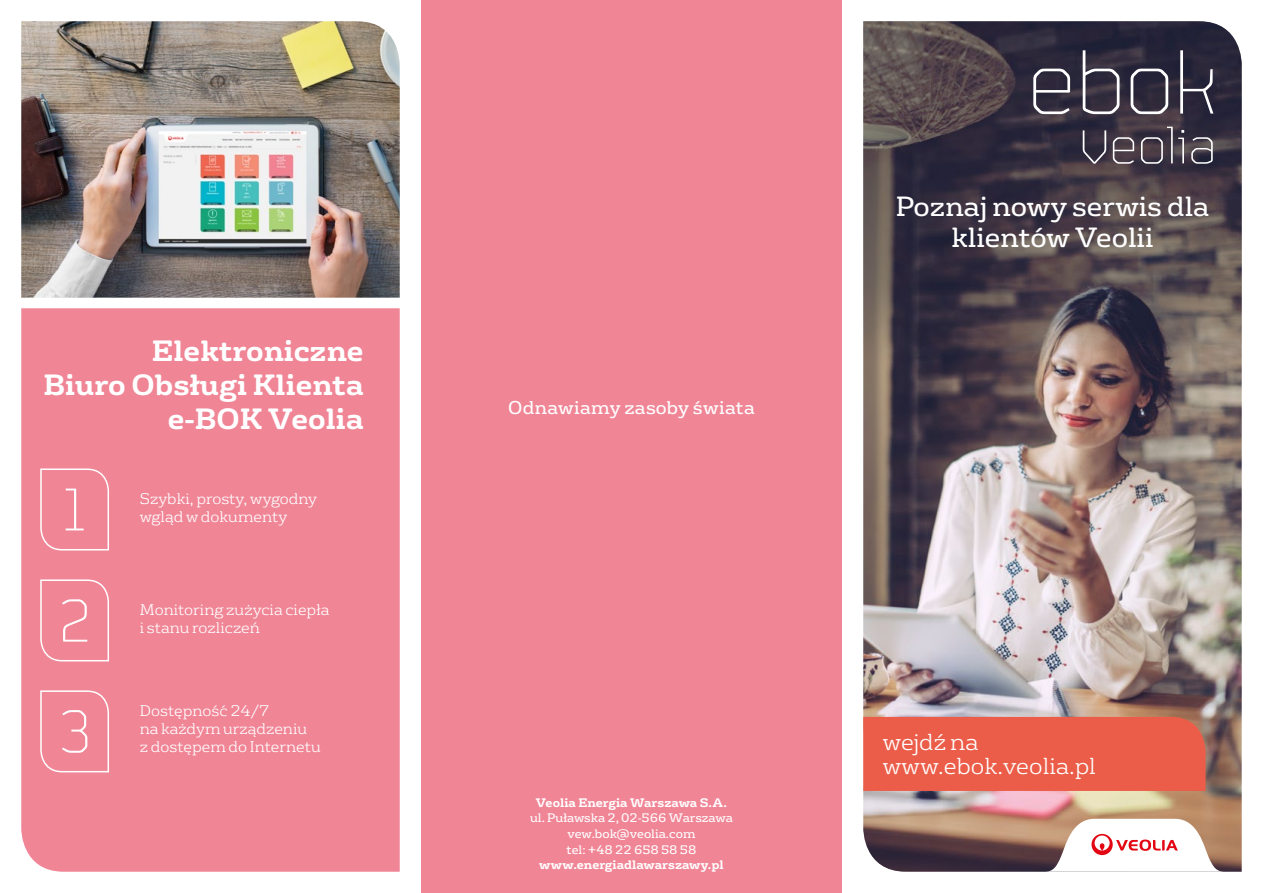
<style>
.page{position:relative;width:1263px;height:893px;background:#fff}
.page>*{position:absolute;margin:0;border:0;box-sizing:border-box;transform-origin:0 0}
.t1{font:700 28.5px/34.2px "FS Rufus";color:#fff;text-align:right}
.t2{font:27px/31.5px "FS Rufus";color:#fff;text-align:center}
.t3{font:300 22.5px/24px "FS Rufus";color:#fff}
.t4{font:18px "FS Rufus";letter-spacing:.015em;color:#fff}
.t5{font:300 15px/18px "FS Rufus";color:#fff}
.t6{font:12px/15.6px "FS Rufus";color:#fff;text-align:center}
.t7{font:700 12px "FS Rufus";color:#fff}
</style>
<div class="page">
<img style="left:863px;top:21px;width:379px;height:851px">
<svg style="left:1045px;top:819px;width:180px;height:53px"></svg>
<svg style="left:1033px;top:69px;width:37px;height:45px"></svg>
<svg style="left:1083px;top:50px;width:36px;height:64px;background:#585360"></svg>
<svg style="left:1130px;top:69px;width:38px;height:45px"></svg>
<svg style="left:1180px;top:50px;width:33px;height:64px;background:#4b4959"></svg>
<svg style="left:1083px;top:130px;width:23px;height:34px"></svg>
<svg style="left:1113px;top:137px;width:21px;height:27px"></svg>
<svg style="left:1141px;top:127px;width:43px;height:37px;background:#5c545f"></svg>
<svg style="left:1191px;top:137px;width:22px;height:27px"></svg>
<div style="left:21px;top:308px;width:379px;height:564px;background:#f08596"></div>
<svg style="left:39px;top:468px;width:71px;height:83px;background:#f1909f"></svg>
<img style="left:21px;top:21px;width:379px;height:277px">
<div style="left:421px;top:0;width:421px;height:893px;background:#f08596"></div>
<svg style="left:39px;top:579px;width:71px;height:83px;background:#f191a0"></svg>
<svg style="left:39px;top:690px;width:71px;height:83px;background:#f191a0"></svg>
<div style="left:863px;top:717px;width:342px;height:74px;background:#eb5d48"></div>
<h1 class="t1" style="left:43px;top:331px;width:322px">Elektroniczne<br>Biuro Obsługi Klienta e-BOK Veolia</h1>
<p class="t5" style="left:140px;top:489px;width:179px">Szybki, prosty, wygodny wgląd w dokumenty</p>
<p class="t5" style="left:140px;top:600px;width:191px">Monitoring zużycia ciepła i stanu rozliczeń</p>
<p class="t5" style="left:140px;top:701px;width:183px">Dostępność 24/7<br>na każdym urządzeniu<br>z dostępem do Internetu</p>
<p class="t4" style="left:508px;top:393px;width:248px">Odnawiamy zasoby świata</p>
<p class="t7" style="left:536px;top:792px;width:193px">Veolia Energia Warszawa S.A.</p>
<p class="t6" style="left:530px;top:810px;width:204px">ul. Puławska 2, 02-566 Warszawa vew.bok@veolia.com<br>tel: +48 22 658 58 58</p>
<p class="t7" style="left:539px;top:855px;width:186px">www.energiadlawarszawy.pl</p>
<h2 class="t2" style="left:896px;top:189px;width:315px">Poznaj nowy serwis dla klientów Veolii</h2>
<h3 class="t3" style="left:883px;top:728px;width:215px">wejdź na www.ebok.veolia.pl</h3>
</div>
